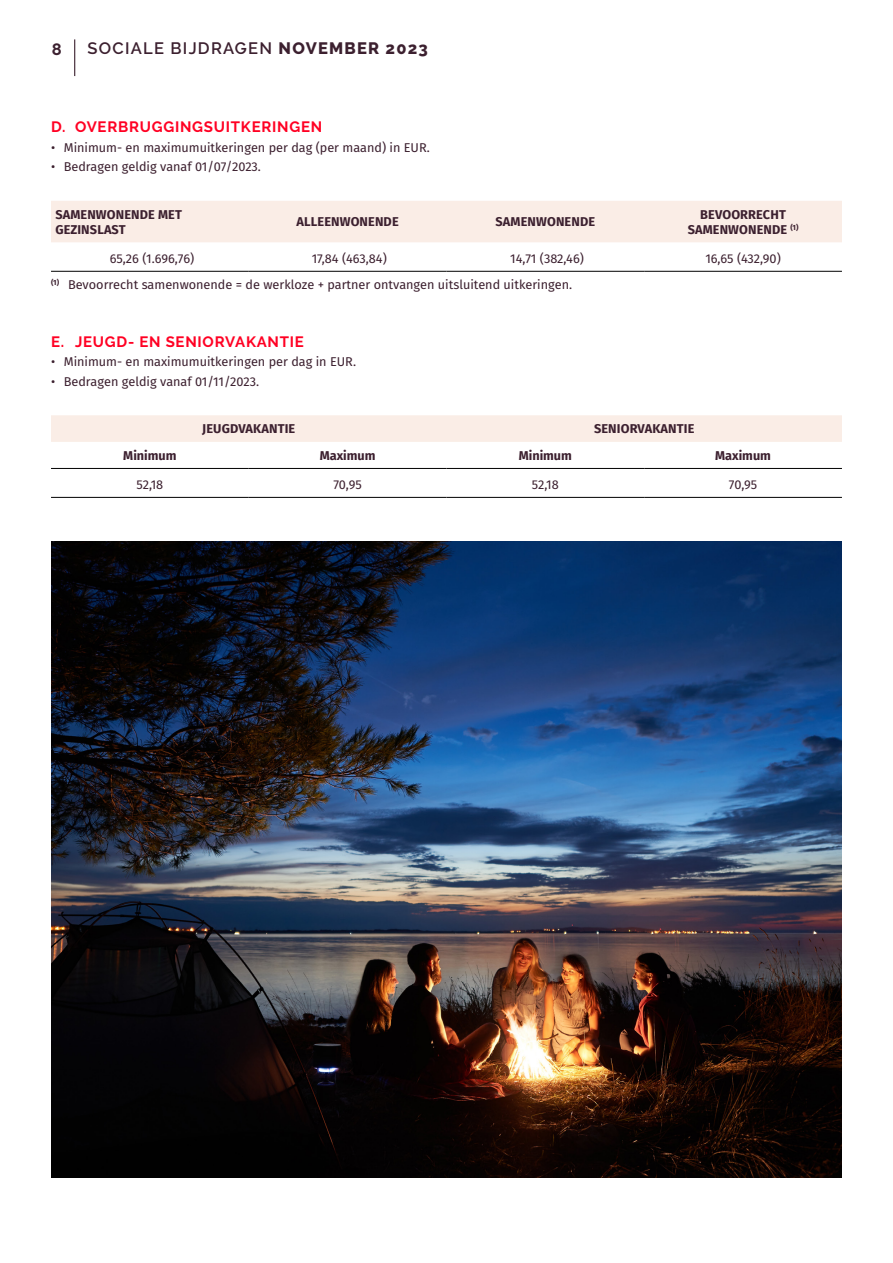
<style>
.page{position:relative;width:893px;height:1263px;background:#fff}
.page>*{position:absolute;margin:0;border:0;box-sizing:border-box;transform-origin:0 0}
.t1{font:600 16.5px "Raleway";letter-spacing:.075em;color:#3c202f}
.t2{font:700 16.5px "Raleway";color:#3c202f}
.Subtitel_rood_CAPS_genummerd{font:700 15px "Raleway";letter-spacing:.05em;color:#ff0023}
.Body_tabel_insprong{font:12.75px "Fira Sans";color:#3c202f}
.Body_tabel_center{font:700 12.75px "Fira Sans";letter-spacing:.01em;color:#3c202f}
.Body_tabel_center-2{font:12.75px "Fira Sans";color:#3c202f}
.Body_tabel_left{font:700 12.75px/15px "Fira Sans";letter-spacing:.01em;color:#3c202f}
.Body_tabel_left-2{font:12.75px "Fira Sans";letter-spacing:-.005em;color:#3c202f}
.s1{font-weight:800}
</style>
<div class="page">
<img style="left:51px;top:542px;width:791px;height:636px">
<div style="left:51px;top:201px;width:791px;height:41px;background:#faede6"></div>
<hr style="left:51px;top:271px;width:198px;height:1px;background:#000">
<hr style="left:249px;top:271px;width:197px;height:1px;background:#000">
<hr style="left:446px;top:271px;width:198px;height:1px;background:#000">
<hr style="left:644px;top:271px;width:198px;height:1px;background:#000">
<div style="left:51px;top:415px;width:791px;height:27px;background:#faede6"></div>
<hr style="left:51px;top:497px;width:198px;height:1px;background:#000">
<hr style="left:249px;top:497px;width:197px;height:1px;background:#000">
<hr style="left:446px;top:497px;width:198px;height:1px;background:#000">
<hr style="left:644px;top:497px;width:198px;height:1px;background:#000">
<hr style="left:51px;top:468px;width:198px;height:1px;background:#000">
<hr style="left:249px;top:468px;width:197px;height:1px;background:#000">
<hr style="left:446px;top:468px;width:198px;height:1px;background:#000">
<hr style="left:644px;top:468px;width:198px;height:1px;background:#000">
<hr style="left:74px;top:39px;width:1px;height:37px;background:#3c202f">
<p class="t2" style="left:52px;top:40px;width:11px">8</p>
<p class="t1" style="left:88px;top:38px;width:342px">SOCIALE BIJDRAGEN <span class="s1">NOVEMBER 2023</span></p>
<p class="Subtitel_rood_CAPS_genummerd" style="left:51px;top:118px;width:273px">D. OVERBRUGGINGSUITKERINGEN</p>
<p class="Body_tabel_insprong" style="left:51px;top:137px;width:380px">• Minimum- en maximumuitkeringen per dag (per maand) in EUR.</p>
<p class="Body_tabel_insprong" style="left:51px;top:157px;width:211px">• Bedragen geldig vanaf 01/07/2023.</p>
<p class="Body_tabel_left" style="left:55px;top:206px;width:128px">SAMENWONENDE MET<br>GEZINSLAST</p>
<p class="Body_tabel_center" style="left:296px;top:211px;width:104px">ALLEENWONENDE</p>
<p class="Body_tabel_center" style="left:496px;top:211px;width:101px">SAMENWONENDE</p>
<p class="Body_tabel_center" style="left:700px;top:204px;width:87px">BEVOORRECHT</p>
<p class="Body_tabel_center" style="left:688px;top:219px;width:112px">SAMENWONENDE <sup>(1)</sup></p>
<p class="Body_tabel_left-2" style="left:110px;top:249px;width:86px">65,26 (1.696,76)</p>
<p class="Body_tabel_center-2" style="left:312px;top:249px;width:77px">17,84 (463,84)</p>
<p class="Body_tabel_center-2" style="left:510px;top:249px;width:75px">14,71 (382,46)</p>
<p class="Body_tabel_center-2" style="left:705px;top:249px;width:77px">16,65 (432,90)</p>
<p class="Body_tabel_insprong" style="left:51px;top:275px;width:523px"><sup>(1)</sup> Bevoorrecht samenwonende = de werkloze + partner ontvangen uitsluitend uitkeringen.</p>
<p class="Subtitel_rood_CAPS_genummerd" style="left:51px;top:333px;width:254px">E. JEUGD- EN SENIORVAKANTIE</p>
<p class="Body_tabel_insprong" style="left:51px;top:352px;width:307px">• Minimum- en maximumuitkeringen per dag in EUR.</p>
<p class="Body_tabel_insprong" style="left:51px;top:371px;width:210px">• Bedragen geldig vanaf 01/11/2023.</p>
<p class="Body_tabel_center" style="left:202px;top:418px;width:94px">JEUGDVAKANTIE</p>
<p class="Body_tabel_center" style="left:594px;top:418px;width:102px">SENIORVAKANTIE</p>
<p class="Body_tabel_center" style="left:123px;top:445px;width:55px">Minimum</p>
<p class="Body_tabel_center" style="left:320px;top:445px;width:57px">Maximum</p>
<p class="Body_tabel_center" style="left:519px;top:445px;width:55px">Minimum</p>
<p class="Body_tabel_center" style="left:715px;top:445px;width:57px">Maximum</p>
<p class="Body_tabel_center-2" style="left:136px;top:475px;width:28px">52,18</p>
<p class="Body_tabel_center-2" style="left:333px;top:475px;width:30px">70,95</p>
<p class="Body_tabel_center-2" style="left:532px;top:475px;width:28px">52,18</p>
<p class="Body_tabel_center-2" style="left:729px;top:475px;width:30px">70,95</p>
</div>
